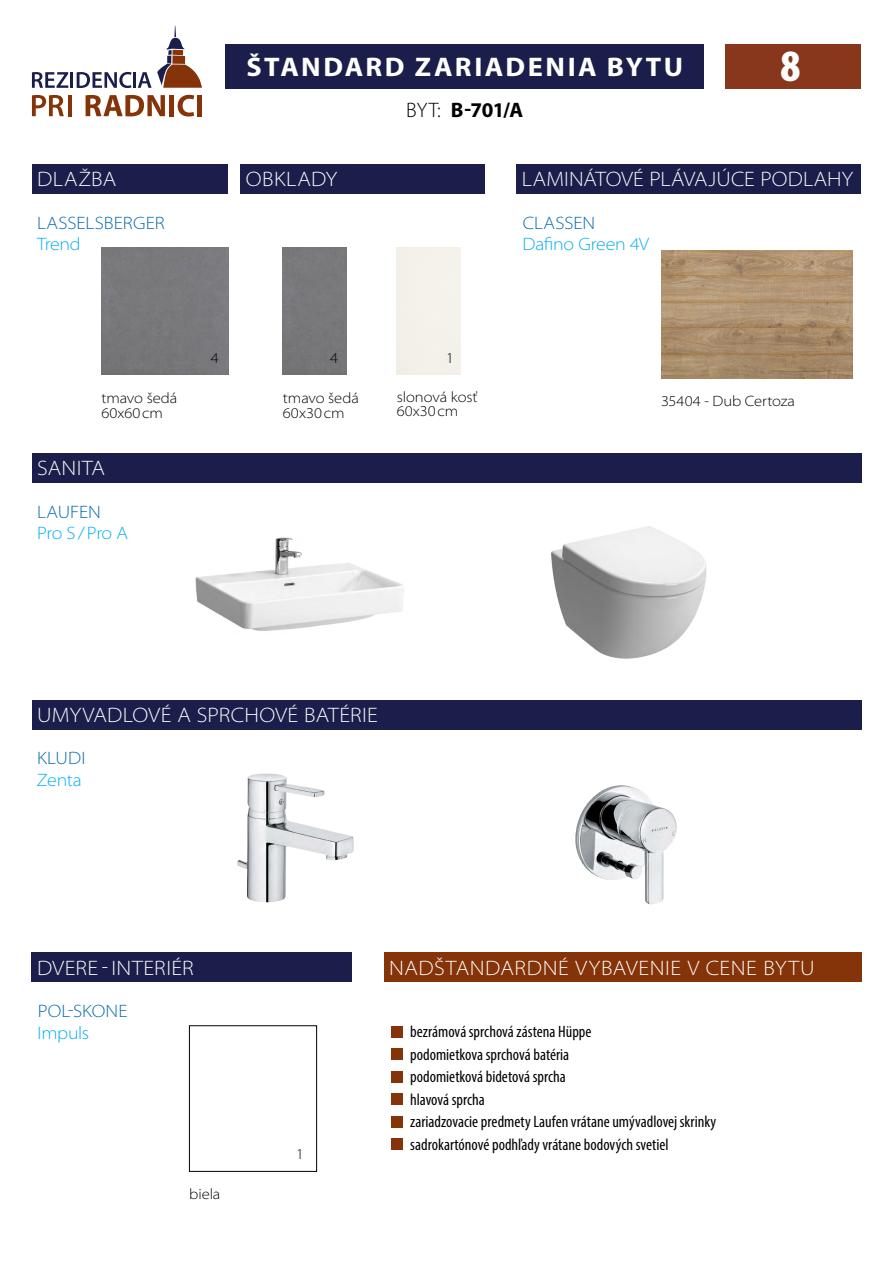
<style>
.page{position:relative;width:893px;height:1263px;background:#fff}
.page>*{position:absolute;margin:0;border:0;box-sizing:border-box;transform-origin:0 0}
.t1{font:900 condensed 45px "Myriad Pro";color:#fff}
.t2{font:700 27px "Myriad Pro";letter-spacing:.08em;color:#fff;scale:1.05 1}
.t3{font:300 semi-expanded 21px "Myriad Pro";letter-spacing:.02em;color:#fff}
.t4{font:700 21px "Myriad Pro";color:#000}
.t5{font:300 semi-expanded 18px "Myriad Pro";letter-spacing:.005em;color:#0069aa}
.t6{font:300 semi-expanded 18px "Myriad Pro";letter-spacing:-.03em;color:#00aeef}
.t7{font:condensed 16.5px/22.5px "Myriad Pro";color:#000}
.t8{font:300 semi-expanded 15px/14.4px "Myriad Pro";color:#000}
.s1{font-weight:300}
</style>
<div class="page">
<img style="left:551px;top:526px;width:156px;height:133px">
<img style="left:661px;top:251px;width:192px;height:127px">
<img style="left:237px;top:773px;width:117px;height:129px">
<img style="left:575px;top:785px;width:102px;height:119px">
<img style="left:195px;top:537px;width:209px;height:94px">
<div style="left:391px;top:1026px;width:11px;height:11px;background:#853308"></div>
<div style="left:391px;top:1048px;width:11px;height:12px;background:#853308"></div>
<div style="left:391px;top:1071px;width:11px;height:11px;background:#853308"></div>
<div style="left:391px;top:1093px;width:11px;height:12px;background:#853308"></div>
<div style="left:391px;top:1116px;width:11px;height:11px;background:#853308"></div>
<div style="left:391px;top:1138px;width:11px;height:12px;background:#853308"></div>
<div style="left:189px;top:1025px;width:128px;height:146px;border:1px solid #000"></div>
<div style="left:32px;top:952px;width:320px;height:30px;background:#1b1e4a"></div>
<div style="left:384px;top:952px;width:477px;height:30px;background:#853308"></div>
<div style="left:32px;top:164px;width:196px;height:30px;background:#1b1e4a"></div>
<div style="left:517px;top:164px;width:344px;height:30px;background:#1b1e4a"></div>
<div style="left:32px;top:453px;width:829px;height:30px;background:#1b1e4a"></div>
<div style="left:32px;top:700px;width:829px;height:30px;background:#1b1e4a"></div>
<div style="left:225px;top:45px;width:479px;height:44px;background:#1b1e4a"></div>
<svg style="left:32px;top:95px;width:32px;height:21px"></svg>
<hr style="left:68px;top:95px;width:3px;height:21px;background:#853308">
<svg style="left:86px;top:95px;width:79px;height:21px"></svg>
<div style="left:169px;top:95px;width:5px;height:21px;background:#853308"></div>
<svg style="left:178px;top:95px;width:16px;height:22px"></svg>
<div style="left:197px;top:95px;width:5px;height:21px;background:#853308"></div>
<svg style="left:32px;top:72px;width:100px;height:16px"></svg>
<hr style="left:133px;top:72px;width:3px;height:16px;background:#1b1e4c">
<svg style="left:138px;top:25px;width:64px;height:63px"></svg>
<div style="left:241px;top:164px;width:244px;height:30px;background:#1b1e4a"></div>
<div style="left:725px;top:45px;width:136px;height:44px;background:#88371d"></div>
<h2 class="t2" style="left:247px;top:50px;width:417px">ŠTANDARD ZARIADENIA BYTU</h2>
<p class="t4" style="left:406px;top:96px;width:119px"><span class="s1">byt:</span> B-701/A</p>
<h1 class="t1" style="left:780px;top:41px;width:21px">8</h1>
<p class="t3" style="left:37px;top:167px;width:80px">DLAŽBA</p>
<p class="t3" style="left:522px;top:167px;width:333px">LAMINÁTOVÉ PLÁVAJÚCE PO DLAHY</p>
<p class="t3" style="left:246px;top:167px;width:93px">OBKLADY</p>
<p class="t5" style="left:37px;top:213px;width:129px">LASSELSBERGER</p>
<p class="t6" style="left:37px;top:234px;width:45px">TREND</p>
<p class="t8" style="left:101px;top:391px;width:77px">TMAVO ŠEDÁ<br>60X60CM</p>
<p class="t3" style="left:37px;top:456px;width:69px">SANITA</p>
<p class="t5" style="left:37px;top:501px;width:65px">LAUFEN</p>
<p class="t6" style="left:37px;top:523px;width:92px">PRO S /PRO A</p>
<p class="t8" style="left:211px;top:351px;width:9px">4</p>
<p class="t8" style="left:330px;top:351px;width:9px">4</p>
<p class="t8" style="left:283px;top:391px;width:77px">TMAVO ŠEDÁ<br>60X30CM</p>
<p class="t8" style="left:446px;top:351px;width:9px">1</p>
<p class="t8" style="left:397px;top:390px;width:83px">SLONOVÁ KOSŤ<br>60X30CM</p>
<p class="t5" style="left:523px;top:213px;width:32px">CLASSEN</p>
<p class="t6" style="left:523px;top:234px;width:128px">DAFINO GREEN 4V</p>
<p class="t8" style="left:661px;top:394px;width:135px">35404 - DUB CERTOZA</p>
<p class="t3" style="left:37px;top:703px;width:342px">U MYVADLOVÉ A SPRCHOVÉ BATÉRIE</p>
<p class="t5" style="left:37px;top:748px;width:50px">KLUDI</p>
<p class="t6" style="left:37px;top:770px;width:46px">ZENTA</p>
<p class="t3" style="left:37px;top:956px;width:158px">DVERE - INTERIÉR</p>
<p class="t3" style="left:389px;top:956px;width:343px">NADŠTANDARDNÉ VYBAVENIE V CENE</p>
<p class="t3" style="left:763px;top:956px;width:49px">BYTU</p>
<p class="t5" style="left:38px;top:1001px;width:79px">POL-SKONE</p>
<p class="t6" style="left:38px;top:1023px;width:53px">IMPULS</p>
<p class="t8" style="left:189px;top:1187px;width:33px">BIELA</p>
<p class="t8" style="left:296px;top:1146px;width:9px">1</p>
<p class="t7" style="left:410px;top:1020px;width:308px">bezrámová sprchová zástena Hüppe<br>podomietkova sprchová batéria<br>podomietková bidetová sprcha<br>hlavová sprcha<br>zariadzovacie predmety Laufen vrátane umývadlovej skrinky sadrokartónové podhľady vrátane bodových svetiel</p>
</div>
